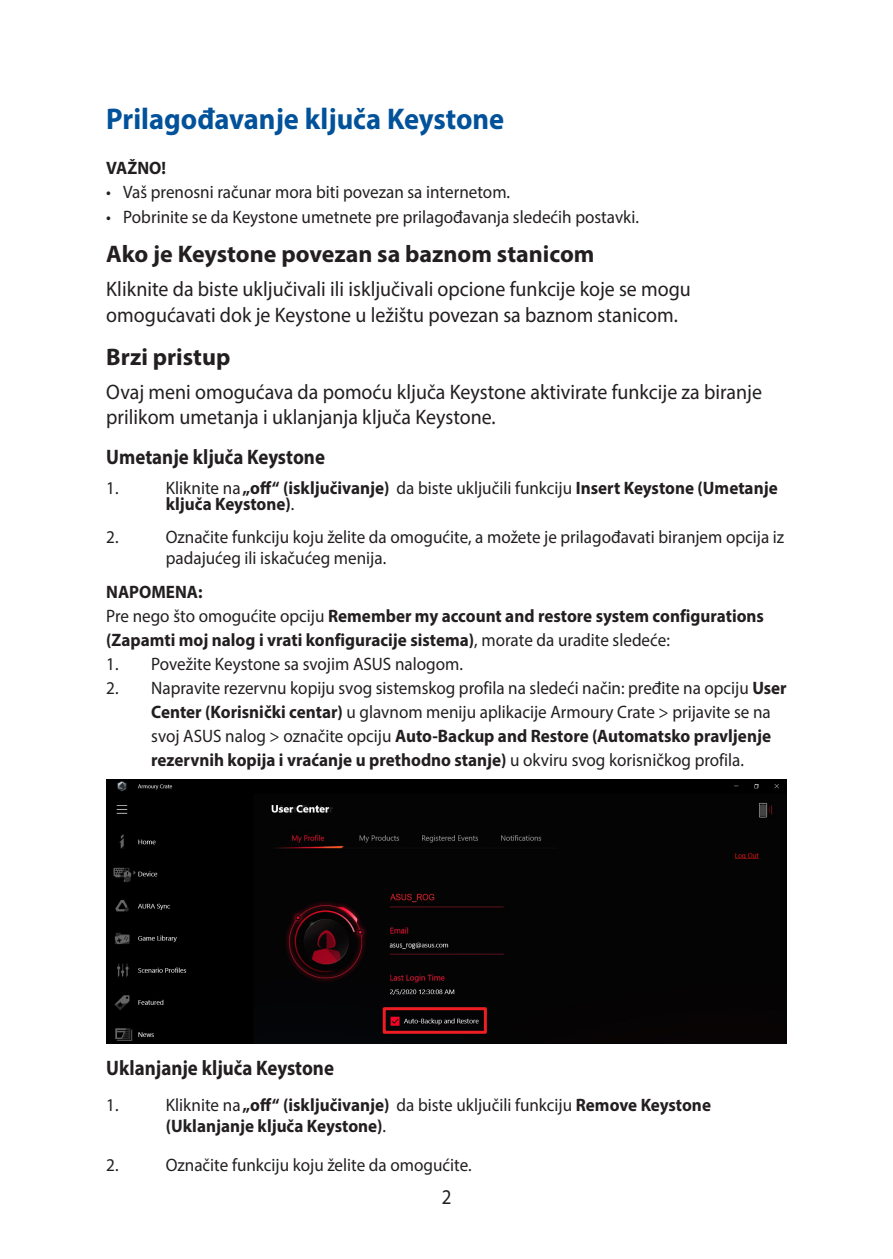
<style>
.page{position:relative;width:893px;height:1259px;background:#fff}
.page>*{position:absolute;margin:0;border:0;box-sizing:border-box;transform-origin:0 0}
.t1{font:700 30px "Myriad Pro";color:#01529a;scale:.95 1}
.t2{font:700 24px "Myriad Pro";color:#231f20}
.t3{font:21px/25.2px "Myriad Pro";color:#231f20;scale:.95 1}
.t4{font:700 21px "Myriad Pro";color:#231f20;scale:.9 1}
.t5{font:21px "Myriad Pro";color:#231f20;scale:.9 1}
.t6{font:18px/24px "Myriad Pro";color:#231f20;scale:.95 1}
.t7{font:700 18px/24px "Myriad Pro";color:#231f20;scale:.95 1}
.s1{font-weight:400}
.s2{font-weight:700}
</style>
<div class="page">
<div style="left:106px;top:780px;width:681px;height:263px;background:#040404"></div>
<div style="left:383px;top:1007px;width:104px;height:26px;border:3px solid #ee1d23"></div>
<h1 class="t1" style="left:106px;top:99px;width:420px">Prilagođavanje ključa Keystone</h1>
<p class="t7" style="left:106px;top:156px;width:64px">VAŽNO!</p>
<p class="t6" style="left:106px;top:180px;width:427px">• Vaš prenosni računar mora biti povezan sa internetom.</p>
<p class="t6" style="left:106px;top:204px;width:562px">• Pobrinite se da Keystone umetnete pre prilagođavanja sledećih postavki.</p>
<h2 class="t2" style="left:106px;top:238px;width:490px">Ako je Keystone povezan sa baznom stanicom</h2>
<p class="t3" style="left:106px;top:276px;width:617px">Kliknite da biste uključivali ili isključivali opcione funkcije koje se mogu omogućavati dok je Keystone u ležištu povezan sa baznom stanicom.</p>
<h2 class="t2" style="left:106px;top:341px;width:126px">Brzi pristup</h2>
<p class="t3" style="left:106px;top:379px;width:692px">Ovaj meni omogućava da pomoću ključa Keystone aktivirate funkcije za biranje prilikom umetanja i uklanjanja ključa Keystone.</p>
<p class="t4" style="left:106px;top:443px;width:245px">Umetanje ključa Keystone</p>
<p class="t6" style="left:106px;top:476px;width:14px">1.</p>
<p class="t7" style="left:166px;top:480px;width:646px;line-height:15.6px"><span class="s1">Kliknite na</span> „off“ (isključivanje) <span class="s1">da biste uključili funkciju</span> Insert Keystone (Umetanje ključa Keystone)<span class="s1">.</span></p>
<p class="t6" style="left:106px;top:524px;width:14px">2.</p>
<p class="t6" style="left:166px;top:526px;width:652px;line-height:21px">Označite funkciju koju želite da omogućite, a možete je prilagođavati biranjem opcija iz padajućeg ili iskačućeg menija.</p>
<p class="t7" style="left:106px;top:579px;width:694px">NAPOMENA:<br><span class="s1">Pre nego što omogućite opciju</span> Remember my account and restore system configurations (Zapamti moj nalog i vrati konfiguracije sistema)<span class="s1">, morate da uradite sledeće:</span></p>
<p class="t6" style="left:106px;top:651px;width:377px">1. Povežite Keystone sa svojim ASUS nalogom.</p>
<p class="t6" style="left:151px;top:675px;width:670px;text-indent:-45px">2. Napravite rezervnu kopiju svog sistemskog profila na sledeći način: pređite na opciju <span class="s2">User Center (Korisnički centar)</span> u glavnom meniju aplikacije Armoury Crate &gt; prijavite se na svoj ASUS nalog &gt; označite opciju <span class="s2">Auto-Backup and Restore (Automatsko pravljenje rezervnih kopija i vraćanje u prethodno stanje)</span> u okviru svog korisničkog profila.</p>
<p class="t4" style="left:106px;top:1054px;width:255px">Uklanjanje ključa Keystone</p>
<p class="t6" style="left:106px;top:1092px;width:14px">1.</p>
<p class="t7" style="left:166px;top:1093px;width:575px;line-height:21.6px"><span class="s1">Kliknite na</span> „off“ (isključivanje) <span class="s1">da biste uključili funkciju</span> Remove Keystone (Uklanjanje ključa Keystone)<span class="s1">.</span></p>
<p class="t6" style="left:106px;top:1152px;width:14px">2.</p>
<p class="t6" style="left:166px;top:1152px;width:323px">Označite funkciju koju želite da omogućite.</p>
<p class="t5" style="left:442px;top:1184px;width:12px">2</p>
</div>
